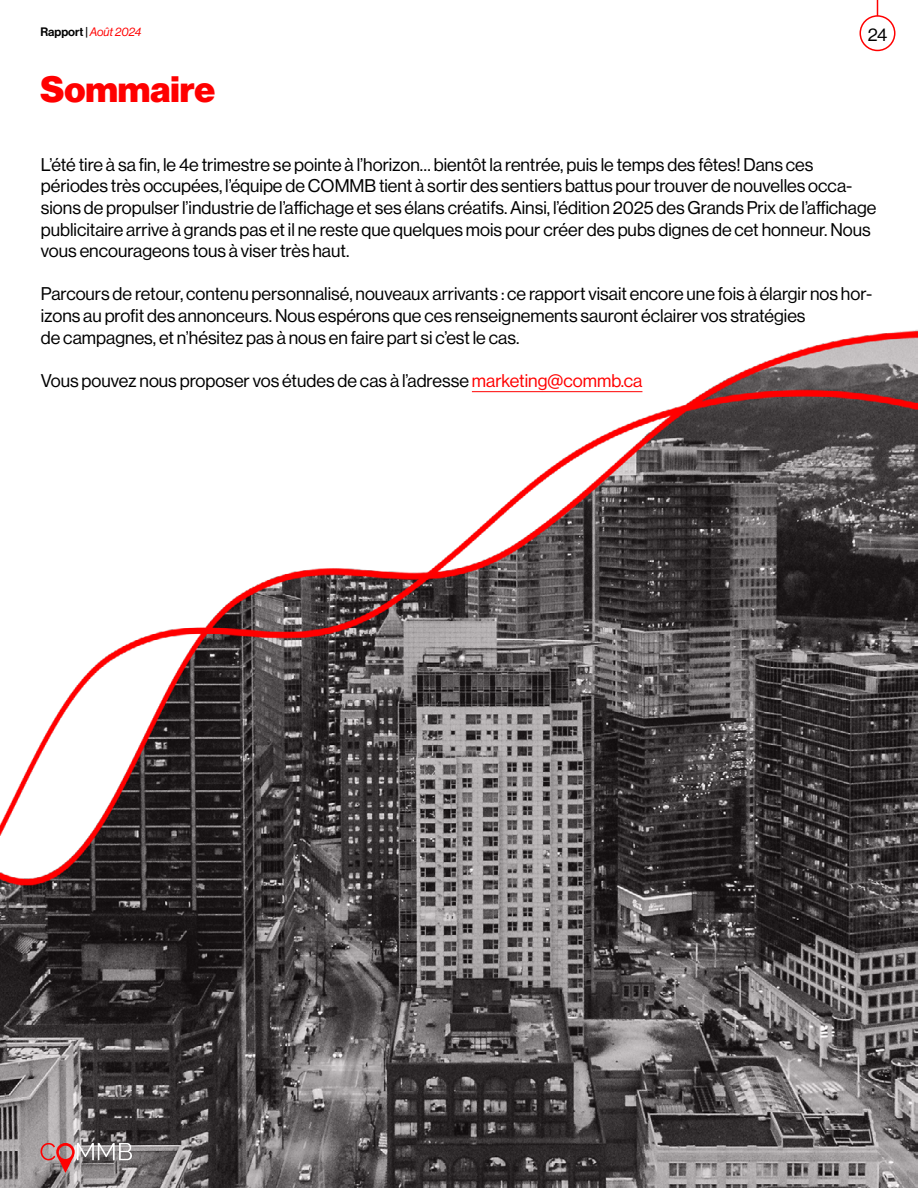
<style>
.page{position:relative;width:918px;height:1188px;background:#fff}
.page>*{position:absolute;margin:0;border:0;box-sizing:border-box;transform-origin:0 0}
.t1{font:900 36px "Neue Haas Display";color:#f00}
.t2{font:18px/21.6px "Neue Haas Display";color:#000}
.t3{font:12px "Neue Haas Display Mediu";color:#000}
.s1{font-family:"Neue Haas Display";font-style:italic;color:#f00}
.s2{color:#f00}
</style>
<div class="page">
<svg style="left:877px;top:0;width:1px;height:15px"></svg>
<div style="left:860px;top:15px;width:36px;height:36px;border:2px solid #f00;border-radius:50%"></div>
<img style="left:0;top:51px;width:918px;height:1137px">
<svg style="left:40px;top:1143px;width:92px;height:30px;background:#a48889"></svg>
<hr style="left:472px;top:391px;width:170px;height:1px;background:#f00">
<p class="t3" style="left:40px;top:24px;width:103px">Rapport | <span class="s1">Août 2024</span></p>
<p class="t2" style="left:868px;top:24px;width:21px">24</p>
<p class="t1" style="left:40px;top:68px;width:176px">Sommaire</p>
<p class="t2" style="left:41px;top:154px;width:837px">L’été tire à sa fin, le 4e trimestre se pointe à l’horizon… bientôt la rentrée, puis le temps des fêtes! Dans ces périodes très occupées, l’équipe de COMMB tient à sortir des sentiers battus pour trouver de nouvelles occa&shy;sions de propulser l’industrie de l’affichage et ses élans créatifs. Ainsi, l’édition 2025 des Grands Prix de l’affichage publicitaire arrive à grands pas et il ne reste que quelques mois pour créer des pubs dignes de cet honneur. Nous vous encourageons tous à viser très haut.</p>
<p class="t2" style="left:41px;top:283px;width:833px">Parcours de retour, contenu personnalisé, nouveaux arrivants : ce rapport visait encore une fois à élargir nos hor&shy;izons au profit des annonceurs. Nous espérons que ces renseignements sauront éclairer vos stratégies<br>de campagnes, et n’hésitez pas à nous en faire part si c’est le cas.</p>
<p class="t2" style="left:41px;top:370px;width:603px">Vous pouvez nous proposer vos études de cas à l’adresse <span class="s2">marketing@commb.ca</span></p>
</div>
